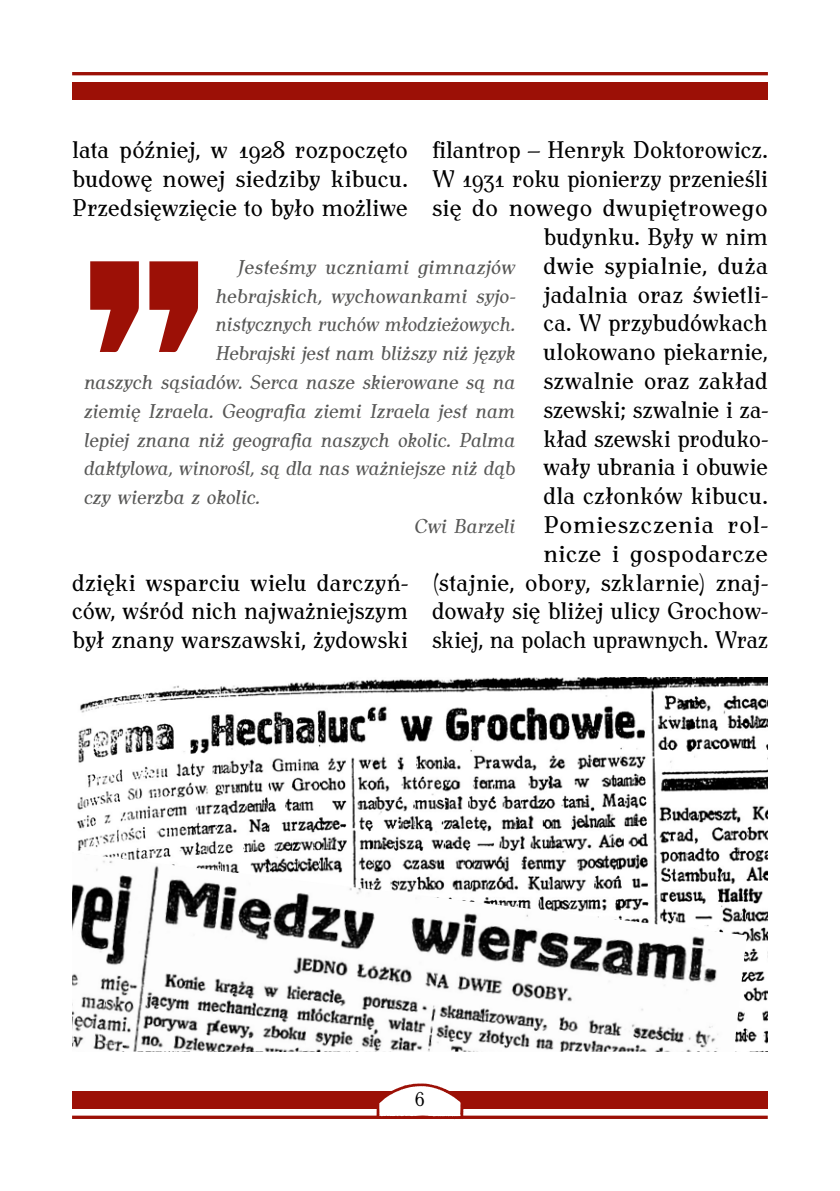
<style>
.page{position:relative;width:840px;height:1191px;background:#fff}
.page>*{position:absolute;margin:0;border:0;box-sizing:border-box;transform-origin:0 0}
.t1{font:24px/28.8px "Antykwa Torunska Cond";letter-spacing:.005em;color:#000;text-align:right}
.t2{font:24px/28.8px "Antykwa Torunska Cond";letter-spacing:.005em;color:#000;text-align:justify;scale:1.04 1}
.t3{font:italic 20px "Antykwa Torunska Cond";letter-spacing:-.01em;color:#575756}
.t4{font:italic 20px "Antykwa Torunska Cond";letter-spacing:-.01em;color:#575756;scale:1.04 1}
.t5{font:20px "Antykwa Torunska Cond";color:#000}
</style>
<div class="page">
<hr style="left:72px;top:72px;width:695px;height:3px;background:#9c1006">
<div style="left:72px;top:82px;width:695px;height:17px;background:#9c1006"></div>
<svg style="left:72px;top:1115px;width:695px;height:4px;background:#ac362e"></svg>
<div style="left:72px;top:1092px;width:695px;height:17px;background:#9c1006"></div>
<svg style="left:376px;top:1083px;width:87px;height:36px"></svg>
<img style="left:77px;top:677px;width:690px;height:374px">
<img style="left:72px;top:852px;width:674px;height:199px">
<svg style="left:90px;top:261px;width:49px;height:91px"></svg>
<svg style="left:149px;top:261px;width:49px;height:91px"></svg>
<p class="t2" style="left:72px;top:134px;width:324px">lata później, w 1928 rozpoczęto budowę nowej siedziby kibucu.<br>Przedsięwzięcie to było możliwe</p>
<p class="t1" style="left:432px;top:134px;width:337px">filantrop – Henryk Doktorowicz.<br>W 1931 roku pionierzy przenieśli się do nowego dwupiętrowego budynku. Były w nim<br>dwie sypialnie, duża<br>jadalnia oraz świetli-<br>ca. W przybudówkach ulokowano piekarnie,<br>szwalnie oraz zakład<br>szewski; szwalnie i za-<br>kład szewski produko-<br>wały ubrania i obuwie<br>dla członków kibucu.<br>Pomieszczenia rol-<br>nicze i gospodarcze<br>(stajnie, obory, szklarnie) znaj&shy;dowały się bliżej ulicy Grochow&shy;skiej, na polach uprawnych. Wraz</p>
<p class="t4" style="left:237px;top:252px;width:268px">Jesteśmy uczniami gimnazjów</p>
<p class="t3" style="left:215px;top:281px;width:302px">hebrajskich, wychowankami syjo-</p>
<p class="t3" style="left:215px;top:309px;width:301px">nistycznych ruchów młodzieżowych.</p>
<p class="t3" style="left:215px;top:338px;width:301px">Hebrajski jest nam bliższy niż język</p>
<p class="t3" style="left:84px;top:367px;width:432px">naszych sąsiadów. Serca nasze skierowane są na</p>
<p class="t3" style="left:84px;top:396px;width:432px">ziemię Izraela. Geografia ziemi Izraela jest nam</p>
<p class="t3" style="left:84px;top:425px;width:432px">lepiej znana niż geografia naszych okolic. Palma</p>
<p class="t3" style="left:84px;top:453px;width:432px">daktylowa, winorośl, są dla nas ważniejsze niż dąb</p>
<p class="t3" style="left:84px;top:482px;width:178px">czy wierzba z okolic.</p>
<p class="t3" style="left:414px;top:511px;width:102px">Cwi Barzeli</p>
<p class="t2" style="left:72px;top:566px;width:324px">dzięki wsparciu wielu darczyń&shy;ców, wśród nich najważniejszym był znany warszawski, żydowski</p>
<p class="t5" style="left:415px;top:1084px;width:11px">6</p>
</div>
